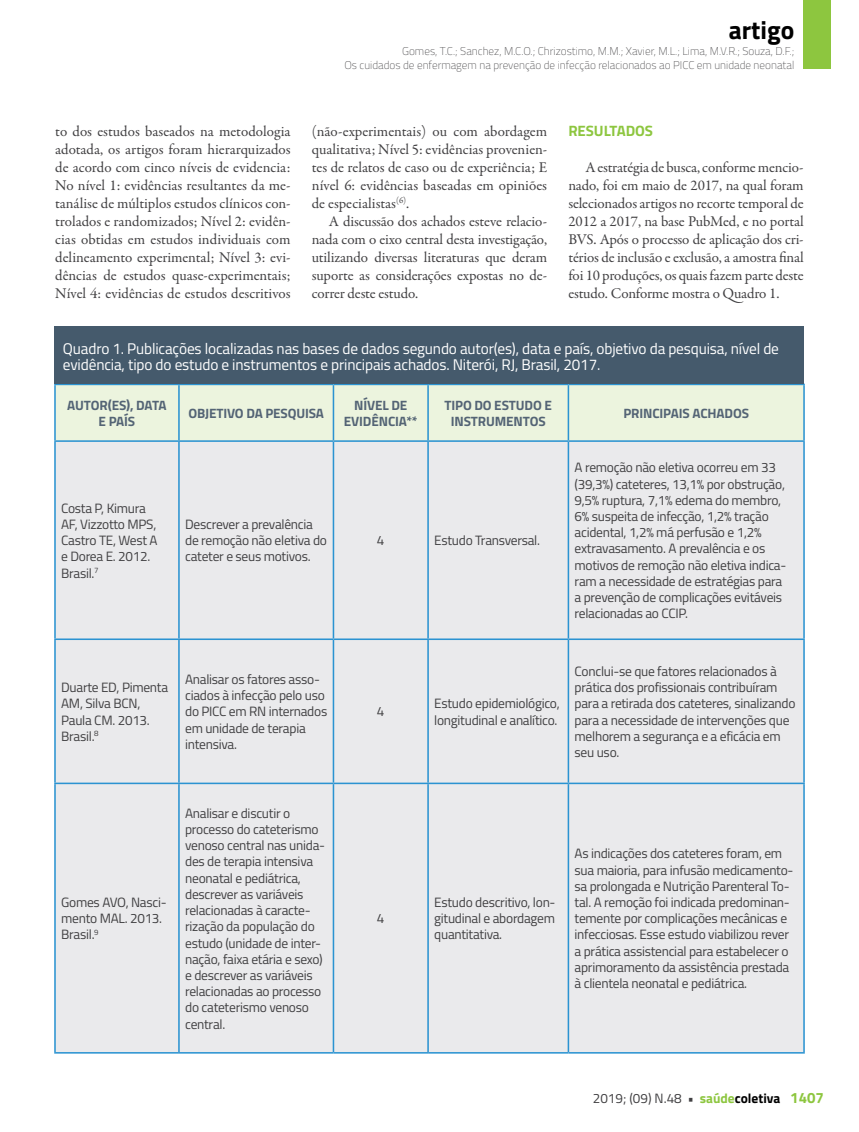
<style>
.page{position:relative;width:859px;height:1132px;background:#fff}
.page>*{position:absolute;margin:0;border:0;box-sizing:border-box;transform-origin:0 0}
.t1{font:700 25.5px "Titillium";color:#000}
.t2{font:15.45px/16.8px "Titillium";letter-spacing:-.01em;color:#fff}
.t3{font:15px/18px "Garamond Premr Pro";letter-spacing:-.01em;color:#414042;text-align:justify}
.t4{font:700 15px "Titillium";letter-spacing:-.005em;color:#8dc63f}
.t5{font:13.5px/16.2px "Titillium";letter-spacing:-.02em;color:#414042}
.t6{font:700 13.5px/16.2px "Titillium";letter-spacing:-.01em;color:#546475;text-align:center}
.t7{font:100 11.25px/13.5px "Titillium";color:#414042;text-align:right}
.s1{font-weight:700}
.s2{font-weight:700;color:#8dc63f}
.s3{font-weight:700;color:#000}
.s4{font-weight:700;font-size:15px;color:#8dc63f}
</style>
<div class="page">
<div style="left:804px;top:0;width:27px;height:69px;background:#8dc63f"></div>
<div style="left:56px;top:385px;width:747px;height:55px;background:#ecf4de"></div>
<div style="left:56px;top:441px;width:747px;height:197px;background:#eaeaec"></div>
<div style="left:56px;top:639px;width:277px;height:412px;background:#eaeaec"></div>
<div style="left:334px;top:639px;width:469px;height:143px;background:#eaeaec"></div>
<div style="left:179px;top:783px;width:154px;height:269px;background:#eaeaec"></div>
<div style="left:334px;top:783px;width:469px;height:268px;background:#eaeaec"></div>
<hr style="left:54px;top:383px;width:125px;height:2px;background:#2b93d1">
<hr style="left:54px;top:385px;width:2px;height:55px;background:#2b93d1">
<hr style="left:568px;top:383px;width:237px;height:2px;background:#2b93d1">
<hr style="left:803px;top:385px;width:2px;height:55px;background:#2b93d1">
<hr style="left:54px;top:639px;width:2px;height:143px;background:#2b93d1">
<hr style="left:803px;top:639px;width:2px;height:143px;background:#2b93d1">
<hr style="left:179px;top:383px;width:154px;height:2px;background:#2b93d1">
<hr style="left:178px;top:385px;width:2px;height:55px;background:#2b93d1">
<hr style="left:178px;top:441px;width:2px;height:197px;background:#2b93d1">
<hr style="left:178px;top:639px;width:2px;height:143px;background:#2b93d1">
<hr style="left:178px;top:783px;width:2px;height:268px;background:#2b93d1">
<hr style="left:333px;top:383px;width:95px;height:2px;background:#2b93d1">
<hr style="left:333px;top:385px;width:1px;height:55px;background:#2b93d1">
<hr style="left:333px;top:441px;width:1px;height:197px;background:#2b93d1">
<hr style="left:333px;top:639px;width:1px;height:143px;background:#2b93d1">
<hr style="left:333px;top:783px;width:1px;height:268px;background:#2b93d1">
<hr style="left:428px;top:383px;width:140px;height:2px;background:#2b93d1">
<hr style="left:427px;top:385px;width:2px;height:55px;background:#2b93d1">
<hr style="left:568px;top:385px;width:1px;height:55px;background:#2b93d1">
<hr style="left:427px;top:441px;width:2px;height:197px;background:#2b93d1">
<hr style="left:568px;top:441px;width:1px;height:197px;background:#2b93d1">
<hr style="left:427px;top:639px;width:2px;height:143px;background:#2b93d1">
<hr style="left:568px;top:639px;width:1px;height:143px;background:#2b93d1">
<hr style="left:427px;top:783px;width:2px;height:268px;background:#2b93d1">
<hr style="left:568px;top:783px;width:1px;height:268px;background:#2b93d1">
<hr style="left:54px;top:440px;width:125px;height:1px;background:#2b93d1">
<hr style="left:54px;top:441px;width:2px;height:197px;background:#2b93d1">
<hr style="left:179px;top:440px;width:154px;height:1px;background:#2b93d1">
<hr style="left:333px;top:440px;width:95px;height:1px;background:#2b93d1">
<hr style="left:428px;top:440px;width:140px;height:1px;background:#2b93d1">
<hr style="left:568px;top:440px;width:237px;height:1px;background:#2b93d1">
<hr style="left:803px;top:441px;width:2px;height:197px;background:#2b93d1">
<hr style="left:54px;top:638px;width:125px;height:1px;background:#2b93d1">
<hr style="left:179px;top:638px;width:154px;height:1px;background:#2b93d1">
<hr style="left:333px;top:638px;width:95px;height:1px;background:#2b93d1">
<hr style="left:428px;top:638px;width:140px;height:1px;background:#2b93d1">
<hr style="left:568px;top:638px;width:237px;height:1px;background:#2b93d1">
<hr style="left:54px;top:782px;width:125px;height:1px;background:#2b93d1">
<hr style="left:54px;top:783px;width:2px;height:268px;background:#2b93d1">
<hr style="left:179px;top:782px;width:154px;height:1px;background:#2b93d1">
<hr style="left:333px;top:782px;width:95px;height:1px;background:#2b93d1">
<hr style="left:428px;top:782px;width:140px;height:1px;background:#2b93d1">
<hr style="left:568px;top:782px;width:237px;height:1px;background:#2b93d1">
<hr style="left:803px;top:783px;width:2px;height:268px;background:#2b93d1">
<hr style="left:54px;top:1051px;width:125px;height:2px;background:#2b93d1">
<hr style="left:179px;top:1051px;width:154px;height:2px;background:#2b93d1">
<hr style="left:333px;top:1051px;width:95px;height:2px;background:#2b93d1">
<hr style="left:428px;top:1051px;width:140px;height:2px;background:#2b93d1">
<hr style="left:568px;top:1051px;width:237px;height:2px;background:#2b93d1">
<div style="left:54px;top:326px;width:750px;height:58px;background:#455a6c"></div>
<h1 class="t1" style="left:729px;top:11px;width:67px">artigo</h1>
<p class="t7" style="left:344px;top:44px;width:451px">Gomes, T.C.; Sanchez, M.C.O.; Chrizostimo, M.M.; Xavier, M.L.; Lima, M.V.R.; Souza, D.F.;<br>Os cuidados de enfermagem na prevenção de infecção relacionados ao PICC em unidade neonatal</p>
<p class="t3" style="left:55px;top:122px;width:237px">to dos estudos baseados na metodologia adotada, os artigos foram hierarquizados de acordo com cinco níveis de evidencia:<br>No nível 1: evidências resultantes da me&shy;tanálise de múltiplos estudos clínicos con&shy;trolados e randomizados; Nível 2: evidên&shy;cias obtidas em estudos individuais com delineamento experimental; Nível 3: evi&shy;dências de estudos quase-experimentais; Nível 4: evidências de estudos descritivos</p>
<p class="t3" style="left:312px;top:122px;width:237px">(não-experimentais) ou com abordagem qualitativa; Nível 5: evidências provenien&shy;tes de relatos de caso ou de experiência; E nível 6: evidências baseadas em opiniões de especialistas<sup>(6)</sup>.</p>
<p class="t3" style="left:312px;top:212px;width:237px;text-indent:17px">A discussão dos achados esteve relacio&shy;nada com o eixo central desta investigação, utilizando diversas literaturas que deram suporte as considerações expostas no de&shy;correr deste estudo.</p>
<p class="t4" style="left:568px;top:119px;width:86px">RESULTADOS</p>
<p class="t3" style="left:568px;top:158px;width:237px;text-indent:17px">A estratégia de busca, conforme mencio&shy;nado, foi em maio de 2017, na qual foram selecionados artigos no recorte temporal de 2012 a 2017, na base PubMed, e no portal BVS. Após o processo de aplicação dos cri&shy;térios de inclusão e exclusão, a amostra final foi 10 produções, os quais fazem parte deste estudo. Conforme mostra o Quadro 1.</p>
<p class="t2" style="left:63px;top:339px;width:717px">Quadro 1. Publicações localizadas nas bases de dados segundo autor(es), data e país, objetivo da pesquisa, nível de evidência, tipo do estudo e instrumentos e principais achados. Niterói, RJ, Brasil, 2017.</p>
<p class="t6" style="left:67px;top:396px;width:101px">AUTOR(ES), DATA<br>E PAÍS</p>
<p class="t6" style="left:188px;top:404px;width:137px">OBJETIVO DA PESQUISA</p>
<p class="t6" style="left:344px;top:396px;width:75px">NÍVEL DE<br>EVIDÊNCIA**</p>
<p class="t6" style="left:445px;top:396px;width:109px">TIPO DO ESTUDO E<br>INSTRUMENTOS</p>
<p class="t6" style="left:623px;top:404px;width:127px">PRINCIPAIS ACHADOS</p>
<p class="t5" style="left:61px;top:499px;width:98px">Costa P, Kimura<br>AF, Vizzotto MPS,<br>Castro TE, West A e Dorea E. 2012.<br>Brasil.<sup>7</sup></p>
<p class="t5" style="left:185px;top:515px;width:143px">Descrever a prevalência de remoção não eletiva do cateter e seus motivos.</p>
<p class="t5" style="left:61px;top:678px;width:108px">Duarte ED, Pimenta<br>AM, Silva BCN,<br>Paula CM. 2013.<br>Brasil.<sup>8</sup></p>
<p class="t5" style="left:185px;top:670px;width:144px">Analisar os fatores asso&shy;ciados à infecção pelo uso do PICC em RN internados em unidade de terapia intensiva.</p>
<p class="t5" style="left:61px;top:893px;width:107px">Gomes AVO, Nasci&shy;mento MAL. 2013.<br>Brasil.<sup>9</sup></p>
<p class="t5" style="left:185px;top:804px;width:142px">Analisar e discutir o processo do cateterismo venoso central nas unida&shy;des de terapia intensiva neonatal e pediátrica, descrever as variáveis relacionadas à caracte&shy;rização da população do estudo (unidade de inter&shy;nação, faixa etária e sexo) e descrever as variáveis relacionadas ao processo do cateterismo venoso central.</p>
<p class="t5" style="left:377px;top:531px;width:9px">4</p>
<p class="t5" style="left:434px;top:531px;width:107px">Estudo Transversal.</p>
<p class="t5" style="left:575px;top:458px;width:213px">A remoção não eletiva ocorreu em 33 (39,3%) cateteres, 13,1% por obstrução, 9,5% ruptura, 7,1% edema do membro, 6% suspeita de infecção, 1,2% tração acidental, 1,2% má perfusão e 1,2% extravasamento. A prevalência e os motivos de remoção não eletiva indica&shy;ram a necessidade de estratégias para a prevenção de complicações evitáveis relacionadas ao CCIP.</p>
<p class="t5" style="left:377px;top:702px;width:9px">4</p>
<p class="t5" style="left:434px;top:694px;width:127px">Estudo epidemiológico, longitudinal e analítico.</p>
<p class="t5" style="left:575px;top:662px;width:222px">Conclui-se que fatores relacionados à prática dos profissionais contribuíram para a retirada dos cateteres, sinalizando para a necessidade de intervenções que melhorem a segurança e a eficácia em seu uso.</p>
<p class="t5" style="left:377px;top:909px;width:9px">4</p>
<p class="t5" style="left:434px;top:893px;width:123px;text-align:justify">Estudo descritivo, lon&shy;gitudinal e abordagem quantitativa.</p>
<p class="t5" style="left:575px;top:844px;width:220px">As indicações dos cateteres foram, em sua maioria, para infusão medicamento&shy;sa prolongada e Nutrição Parenteral To&shy;tal. A remoção foi indicada predominan&shy;temente por complicações mecânicas e infecciosas. Esse estudo viabilizou rever a prática assistencial para estabelecer o aprimoramento da assistência prestada à clientela neonatal e pediátrica.</p>
<p class="t5" style="left:593px;top:1088px;width:233px">2019; (09) N.48 <span class="s1">•</span> <span class="s2">saúde</span><span class="s3">coletiva</span> <span class="s4">1407</span></p>
</div>
